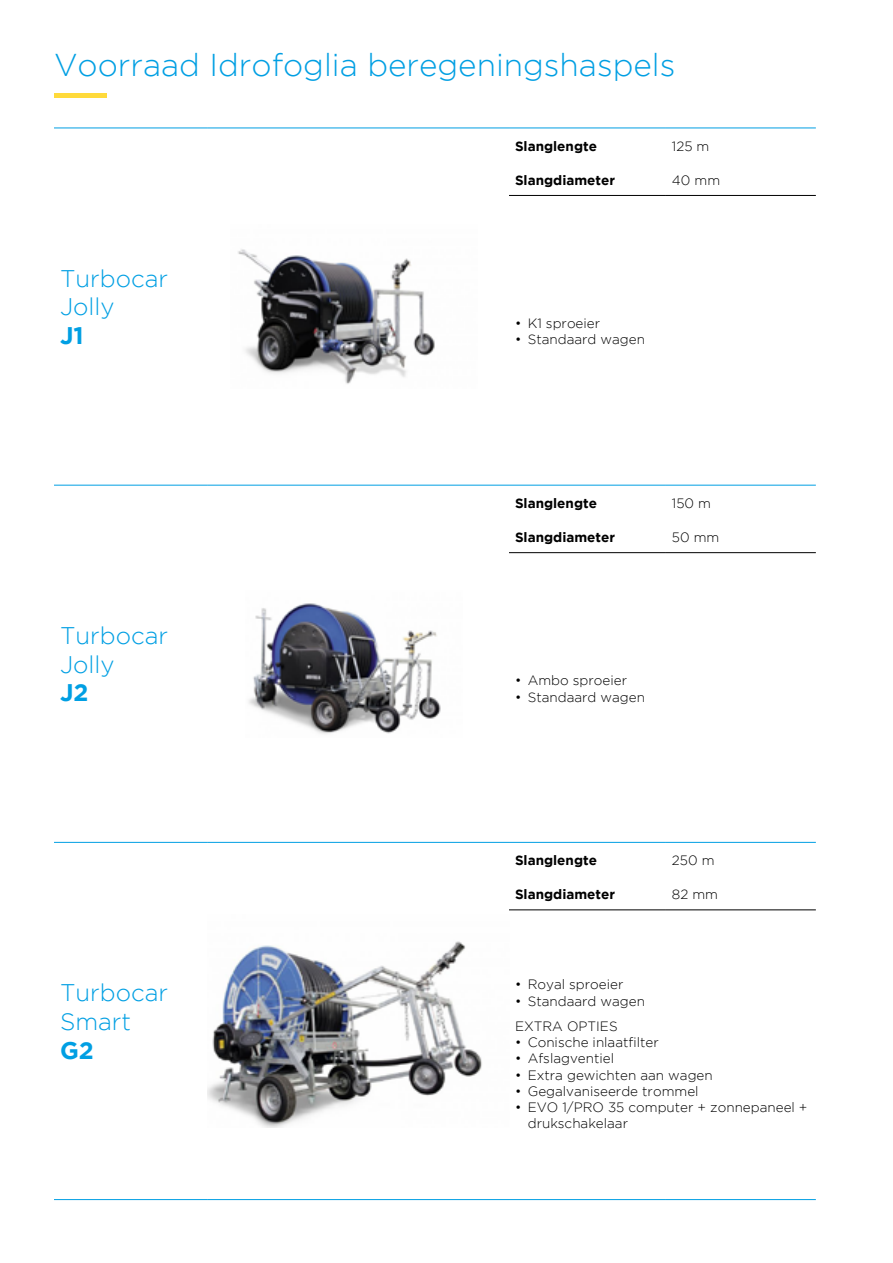
<style>
.page{position:relative;width:893px;height:1263px;background:#fff}
.page>*{position:absolute;margin:0;border:0;box-sizing:border-box;transform-origin:0 0}
.t1{font:300 31.5px "Gotham";color:#009fe3}
.t2{font:300 24px/28.8px "Gotham";color:#009fe3}
.t3{font:700 24px "Gotham";color:#009fe3}
.t4{font:300 13.5px/25.5px "Gotham";color:#000}
.t5{font:700 13.5px "Gotham";color:#000}
</style>
<div class="page">
<hr style="left:54px;top:842px;width:153px;height:1px;background:#009fe3">
<hr style="left:207px;top:842px;width:302px;height:1px;background:#009fe3">
<hr style="left:54px;top:1199px;width:153px;height:1px;background:#009fe3">
<hr style="left:207px;top:1199px;width:302px;height:1px;background:#009fe3">
<hr style="left:54px;top:128px;width:153px;height:1px;background:#009fe3">
<hr style="left:207px;top:128px;width:302px;height:1px;background:#009fe3">
<hr style="left:509px;top:128px;width:157px;height:1px;background:#009fe3">
<hr style="left:666px;top:128px;width:150px;height:1px;background:#009fe3">
<hr style="left:54px;top:485px;width:153px;height:1px;background:#009fe3">
<hr style="left:207px;top:485px;width:302px;height:1px;background:#009fe3">
<hr style="left:509px;top:485px;width:157px;height:1px;background:#009fe3">
<hr style="left:666px;top:485px;width:150px;height:1px;background:#009fe3">
<hr style="left:509px;top:842px;width:157px;height:1px;background:#009fe3">
<hr style="left:666px;top:842px;width:150px;height:1px;background:#009fe3">
<hr style="left:509px;top:1199px;width:157px;height:1px;background:#009fe3">
<hr style="left:666px;top:1199px;width:150px;height:1px;background:#009fe3">
<hr style="left:509px;top:195px;width:157px;height:1px;background:#000">
<hr style="left:666px;top:195px;width:150px;height:1px;background:#000">
<hr style="left:509px;top:552px;width:157px;height:1px;background:#000">
<hr style="left:666px;top:552px;width:150px;height:1px;background:#000">
<hr style="left:509px;top:910px;width:157px;height:1px;background:#000">
<hr style="left:666px;top:910px;width:150px;height:1px;background:#000">
<img style="left:238px;top:249px;width:197px;height:135px">
<img style="left:249px;top:603px;width:192px;height:131px">
<img style="left:207px;top:941px;width:275px;height:186px">
<hr style="left:54px;top:94px;width:52px;height:4px;background:#ffda3b">
<h1 class="t1" style="left:54px;top:48px;width:623px">Voorraad Idrofoglia beregeningshaspels</h1>
<h2 class="t2" style="left:60px;top:263px;width:110px">Turbocar<br>Jolly</h2>
<h2 class="t3" style="left:60px;top:322px;width:25px">J1</h2>
<h2 class="t2" style="left:60px;top:620px;width:110px">Turbocar<br>Jolly</h2>
<h2 class="t3" style="left:60px;top:679px;width:30px">J2</h2>
<h2 class="t2" style="left:60px;top:978px;width:110px">Turbocar<br>Smart</h2>
<h2 class="t3" style="left:60px;top:1036px;width:35px">G2</h2>
<p class="t5" style="left:515px;top:138px;width:83px">Slanglengte</p>
<p class="t4" style="left:672px;top:133px;width:39px">125 m</p>
<p class="t5" style="left:515px;top:172px;width:102px">Slangdiameter</p>
<p class="t4" style="left:672px;top:167px;width:50px">40 mm</p>
<p class="t4" style="left:515px;top:310px;width:87px">• K1 sproeier</p>
<p class="t4" style="left:515px;top:327px;width:132px">• Standaard wagen</p>
<p class="t5" style="left:515px;top:496px;width:83px">Slanglengte</p>
<p class="t4" style="left:672px;top:490px;width:41px">150 m</p>
<p class="t5" style="left:515px;top:529px;width:102px">Slangdiameter</p>
<p class="t4" style="left:672px;top:524px;width:49px">50 mm</p>
<p class="t4" style="left:515px;top:668px;width:114px">• Ambo sproeier</p>
<p class="t4" style="left:515px;top:684px;width:132px">• Standaard wagen</p>
<p class="t5" style="left:515px;top:853px;width:83px">Slanglengte</p>
<p class="t4" style="left:672px;top:848px;width:44px">250 m</p>
<p class="t5" style="left:515px;top:886px;width:102px">Slangdiameter</p>
<p class="t4" style="left:672px;top:881px;width:48px">82 mm</p>
<p class="t4" style="left:515px;top:972px;width:110px">• Royal sproeier</p>
<p class="t4" style="left:515px;top:988px;width:132px">• Standaard wagen<br>EXTRA OPTIES</p>
<p class="t4" style="left:515px;top:1029px;width:145px">• Conische inlaatfilter</p>
<p class="t4" style="left:515px;top:1046px;width:101px">• Afslagventiel</p>
<p class="t4" style="left:515px;top:1062px;width:199px">• Extra gewichten aan wagen</p>
<p class="t4" style="left:515px;top:1078px;width:185px">• Gegalvaniseerde trommel</p>
<p class="t4" style="left:528px;top:1099px;width:281px;line-height:16.2px;text-indent:-13px">• EVO 1/PRO 35 computer + zonnepaneel + drukschakelaar</p>
</div>
